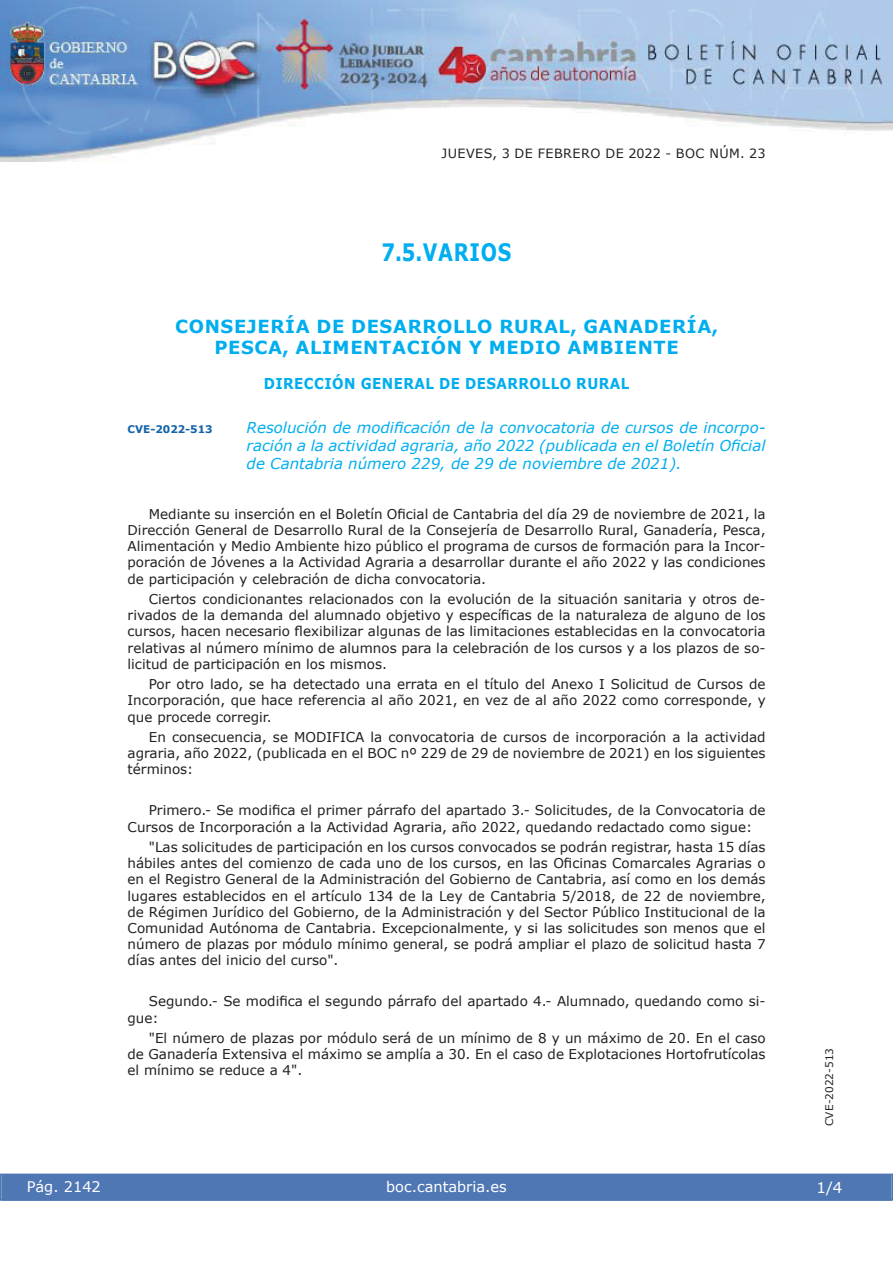
<style>
.page{position:relative;width:893px;height:1263px;background:#fff}
.page>*{position:absolute;margin:0;border:0;box-sizing:border-box;transform-origin:0 0}
.t1{font:700 24px "Verdana";letter-spacing:.035em;color:#00aeef;scale:.8 1}
.t2{font:700 18px/21px "Verdana";letter-spacing:.035em;color:#00aeef;text-align:center}
.t3{font:italic 15px/18px "Verdana";color:#00aeef;text-align:justify}
.t4{font:700 15px "Verdana";letter-spacing:.035em;color:#00aeef;scale:.9 1}
.t5{font:15px "Verdana";color:#fff}
.t6{font:14.55px "Verdana";color:#fff}
.t7{font:13.5px/16.2px "Verdana";color:#231f20;text-align:justify}
.t8{font:12.75px "Verdana";letter-spacing:.035em;color:#231f20}
.t9{font:10.5px "Verdana";color:#231f20}
.t10{font:700 10.5px "Verdana";color:#1263a9}
</style>
<div class="page">
<img style="left:0;top:0;width:893px;height:161px">
<div style="left:1px;top:1174px;width:890px;height:27px;background:#4f77b3"></div>
<div style="left:0;top:1174px;width:893px;height:27px;border:1px solid #4f77b3"></div>
<p class="t8" style="left:441px;top:145px;width:325px">JUEVES, 3 DE FEBRERO DE 2022 - BOC NÚM. 23</p>
<h1 class="t1" style="left:381px;top:237px;width:164px">7.5.VARIOS</h1>
<h2 class="t2" style="left:175px;top:315px;width:544px">CONSEJERÍA DE DESARROLLO RURAL, GANADERÍA,<br>PESCA, ALIMENTACIÓN Y MEDIO AMBIENTE</h2>
<p class="t4" style="left:264px;top:374px;width:408px">DIRECCIÓN GENERAL DE DESARROLLO RURAL</p>
<p class="t10" style="left:128px;top:422px;width:87px">CVE-2022-513</p>
<p class="t3" style="left:247px;top:418px;width:520px">Resolución de modificación de la convocatoria de cursos de incorpo&shy;ración a la actividad agraria, año 2022 (publicada en el Boletín Oficial de Cantabria número 229, de 29 de noviembre de 2021).</p>
<p class="t7" style="left:128px;top:505px;width:639px;text-indent:21px">Mediante su inserción en el Boletín Oficial de Cantabria del día 29 de noviembre de 2021, la Dirección General de Desarrollo Rural de la Consejería de Desarrollo Rural, Ganadería, Pesca, Alimentación y Medio Ambiente hizo público el programa de cursos de formación para la Incor&shy;poración de Jóvenes a la Actividad Agraria a desarrollar durante el año 2022 y las condiciones de participación y celebración de dicha convocatoria.</p>
<p class="t7" style="left:128px;top:591px;width:639px;text-indent:21px">Ciertos condicionantes relacionados con la evolución de la situación sanitaria y otros de&shy;rivados de la demanda del alumnado objetivo y específicas de la naturaleza de alguno de los cursos, hacen necesario flexibilizar algunas de las limitaciones establecidas en la convocatoria relativas al número mínimo de alumnos para la celebración de los cursos y a los plazos de so&shy;licitud de participación en los mismos.</p>
<p class="t7" style="left:128px;top:676px;width:640px;text-indent:21px">Por otro lado, se ha detectado una errata en el título del Anexo I Solicitud de Cursos de Incorporación, que hace referencia al año 2021, en vez de al año 2022 como corresponde, y que procede corregir.</p>
<p class="t7" style="left:128px;top:729px;width:639px;text-indent:21px">En consecuencia, se MODIFICA la convocatoria de cursos de incorporación a la actividad agraria, año 2022, (publicada en el BOC nº 229 de 29 de noviembre de 2021) en los siguientes términos:</p>
<p class="t7" style="left:128px;top:802px;width:639px;text-indent:21px">Primero.- Se modifica el primer párrafo del apartado 3.- Solicitudes, de la Convocatoria de<br>Cursos de Incorporación a la Actividad Agraria, año 2022, quedando redactado como sigue:</p>
<p class="t7" style="left:128px;top:839px;width:639px;text-indent:21px">"Las solicitudes de participación en los cursos convocados se podrán registrar, hasta 15 días hábiles antes del comienzo de cada uno de los cursos, en las Oficinas Comarcales Agrarias o en el Registro General de la Administración del Gobierno de Cantabria, así como en los demás lugares establecidos en el artículo 134 de la Ley de Cantabria 5/2018, de 22 de noviembre, de Régimen Jurídico del Gobierno, de la Administración y del Sector Público Institucional de la Comunidad Autónoma de Cantabria. Excepcionalmente, y si las solicitudes son menos que el número de plazas por módulo mínimo general, se podrá ampliar el plazo de solicitud hasta 7 días antes del inicio del curso".</p>
<p class="t7" style="left:128px;top:993px;width:639px;text-indent:21px">Segundo.- Se modifica el segundo párrafo del apartado 4.- Alumnado, quedando como si&shy;gue:</p>
<p class="t7" style="left:128px;top:1030px;width:639px;text-indent:21px">"El número de plazas por módulo será de un mínimo de 8 y un máximo de 20. En el caso de Ganadería Extensiva el máximo se amplía a 30. En el caso de Explotaciones Hortofrutícolas el mínimo se reduce a 4".</p>
<p class="t6" style="left:27px;top:1177px;width:76px">Pág. 2142</p>
<p class="t6" style="left:386px;top:1178px;width:122px">boc.cantabria.es</p>
<p class="t9" style="left:823px;top:1126px;width:80px;rotate:-90deg">CVE-2022-513</p>
<p class="t5" style="left:816px;top:1178px;width:27px">1/4</p>
</div>
